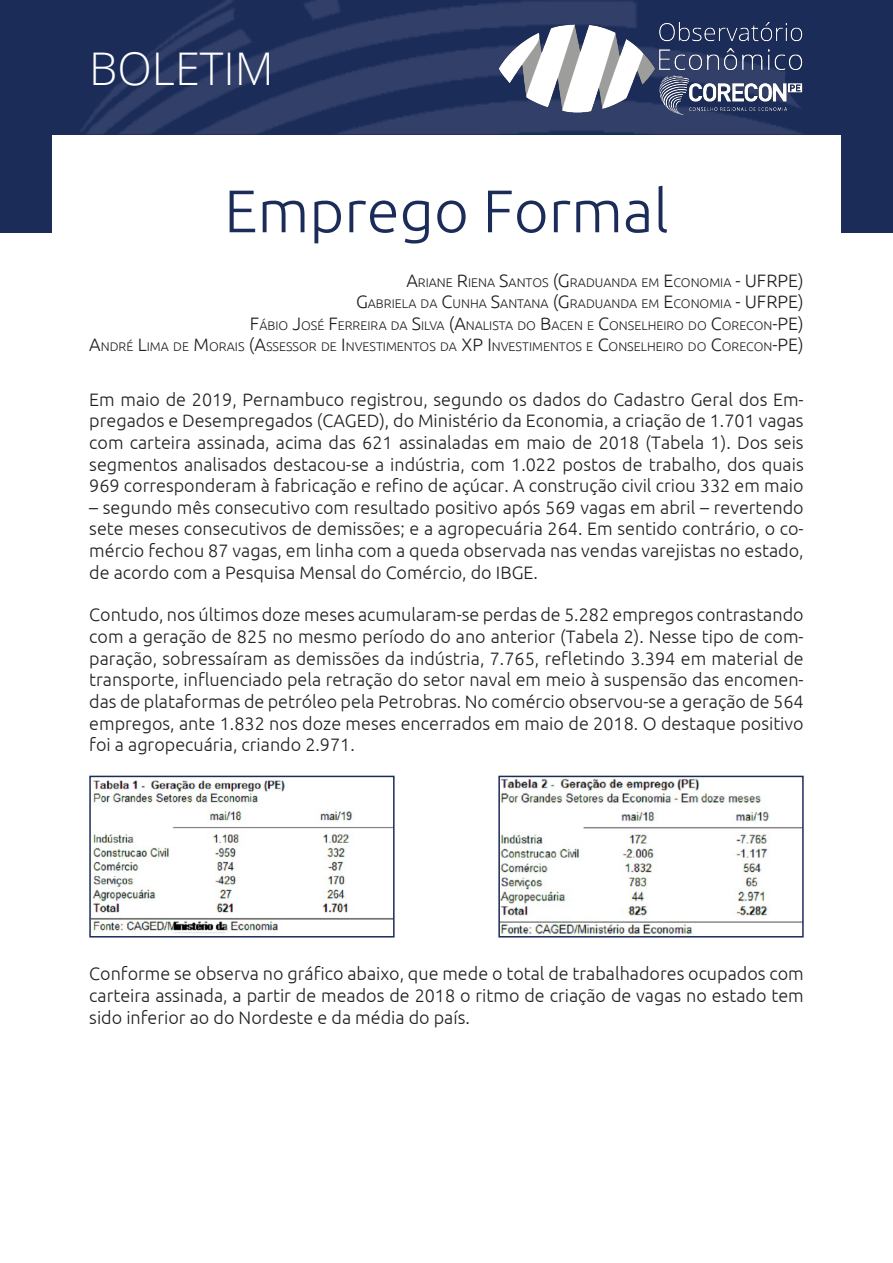
<style>
.page{position:relative;width:893px;height:1263px;background:#fff}
.page>*{position:absolute;margin:0;border:0;box-sizing:border-box;transform-origin:0 0}
.t1{font:300 60px "Ubuntu";color:#1c2c59}
.t2{font:300 45px "Open Sans";color:#fff}
.t3{font:300 18px/21.6px "Ubuntu";color:#231f20;text-align:justify}
.t4{font:300 12.6px "Ubuntu";color:#231f20}
.s1{font-size:18px}
</style>
<div class="page">
<div style="left:0;top:0;width:51px;height:232px;background:#1c2c59"></div>
<div style="left:842px;top:0;width:51px;height:232px;background:#1c2c59"></div>
<img style="left:92px;top:780px;width:300px;height:153px">
<div style="left:89px;top:776px;width:306px;height:161px;border:2px solid #1c2c59"></div>
<img style="left:501px;top:779px;width:300px;height:155px">
<div style="left:498px;top:776px;width:306px;height:161px;border:2px solid #1c2c59"></div>
<img style="left:51px;top:0;width:791px;height:134px">
<img style="left:497px;top:12px;width:307px;height:112px">
<p class="t2" style="left:89px;top:38px;width:186px">BOLETIM</p>
<p class="t1" style="left:224px;top:175px;width:446px">Emprego Formal</p>
<p class="t4" style="left:406px;top:275px;width:399px"><span class="s1">A</span>RIANE <span class="s1">R</span>IENA <span class="s1">S</span>ANTOS <span class="s1">(G</span>RADUANDA EM <span class="s1">E</span>CONOMIA <span class="s1">- U FRPE)</span></p>
<p class="t4" style="left:356px;top:296px;width:449px"><span class="s1">G</span>ABRIELA DA <span class="s1">C</span>UNHA <span class="s1">S</span>ANTANA <span class="s1">(G</span>RADUANDA EM <span class="s1">E</span>CONOMIA <span class="s1">- U FRPE)</span></p>
<p class="t4" style="left:250px;top:318px;width:555px"><span class="s1">F</span>ÁBIO <span class="s1">J</span>OSÉ <span class="s1">F</span>ERREIRA DA <span class="s1">S</span>ILVA <span class="s1">(A</span>NALISTA DO <span class="s1">B</span>ACEN E <span class="s1">C</span>ONSELHEIRO DO <span class="s1">C</span>ORECON<span class="s1">-PE)</span></p>
<p class="t4" style="left:89px;top:339px;width:716px"><span class="s1">A</span>NDRÉ <span class="s1">L</span>IMA DE <span class="s1">M</span> ORAIS <span class="s1">(A</span>SSESSOR DE <span class="s1">I</span> NVESTIMENTOS DA <span class="s1">XP I</span> NVESTIMENTOS E <span class="s1">C</span>ONSELHEIRO DO <span class="s1">C</span>ORECON<span class="s1">-PE)</span></p>
<p class="t3" style="left:89px;top:388px;width:716px">Em maio de 2019, Pernambuco registrou, segundo os dados do Cadastro Geral dos Em&shy;pregados e Desempregados (CAGED), do Ministério da Economia, a criação de 1.701 vagas com carteira assinada, acima das 621 assinaladas em maio de 2018 (Tabela 1). Dos seis segmentos analisados destacou-se a indústria, com 1.022 postos de trabalho, dos quais 969 corresponderam à fabricação e refino de açúcar. A construção civil criou 332 em maio</p>
<p class="t3" style="left:89px;top:496px;width:716px">– segundo mês consecutivo com resultado positivo após 569 vagas em abril – revertendo sete meses consecutivos de demissões; e a agropecuária 264. Em sentido contrário, o co&shy;mércio fechou 87 vagas, em linha com a queda observada nas vendas varejistas no estado, de acordo com a Pesquisa Mensal do Comércio, do IBGE.</p>
<p class="t3" style="left:89px;top:604px;width:716px">Contudo, nos últimos doze meses acumularam-se perdas de 5.282 empregos contrastando com a geração de 825 no mesmo período do ano anterior (Tabela 2). Nesse tipo de com&shy;paração, sobressaíram as demissões da indústria, 7.765, refletindo 3.394 em material de transporte, influenciado pela retração do setor naval em meio à suspensão das encomen&shy;das de plataformas de petróleo pela Petrobras. No comércio observou-se a geração de 564 empregos, ante 1.832 nos doze meses encerrados em maio de 2018. O destaque positivo foi a agropecuária, criando 2.971.</p>
<p class="t3" style="left:89px;top:963px;width:716px">Conforme se observa no gráfico abaixo, que mede o total de trabalhadores ocupados com carteira assinada, a partir de meados de 2018 o ritmo de criação de vagas no estado tem sido inferior ao do Nordeste e da média do país.</p>
</div>
